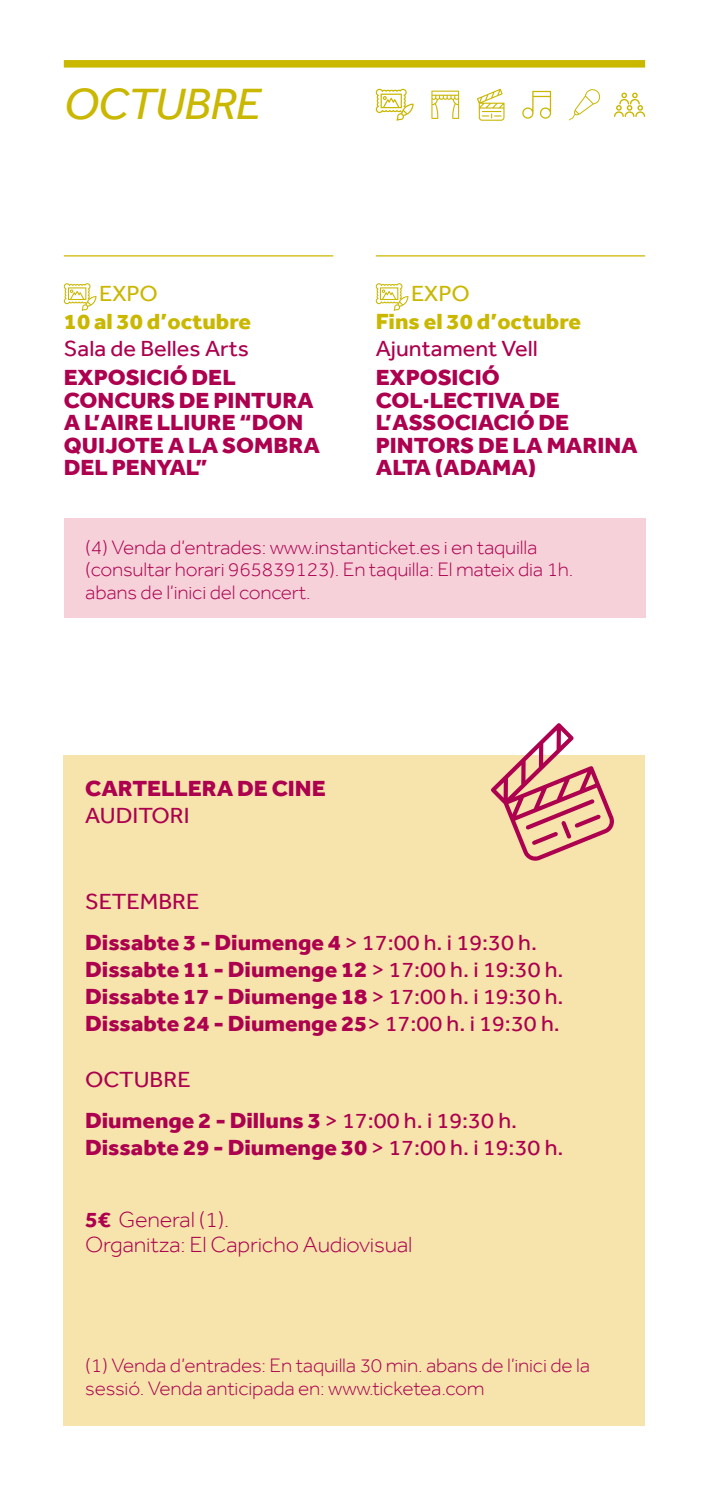
<style>
.page{position:relative;width:709px;height:1489px;background:#fff}
.page>*{position:absolute;margin:0;border:0;box-sizing:border-box;transform-origin:0 0}
.t1{font:italic 45px "Effra";letter-spacing:-.02em;color:#cab700;scale:1.05 1}
.t2{font:800 22.5px/22.5px "Effra";color:#ad004f;scale:1.05 1}
.t3{font:22.5px "Effra";color:#ad004f;scale:1.05 1}
.t4{font:300 22.5px "Effra";letter-spacing:-.01em;color:#ad004f;scale:1.05 1}
.t5{font:800 22.5px "Effra";color:#cab700;scale:1.05 1}
.t6{font:22.5px "Effra";letter-spacing:-.01em;color:#cab700;scale:1.05 1}
.t7{font:300 20px/22.5px "Effra";letter-spacing:-.01em;color:#ad004f;scale:1.05 1}
.s1{font-weight:400}
.s2{font-weight:700}
</style>
<div class="page">
<svg style="left:376px;top:89px;width:37px;height:32px"></svg>
<svg style="left:431px;top:91px;width:28px;height:28px"></svg>
<svg style="left:477px;top:89px;width:27px;height:32px"></svg>
<svg style="left:522px;top:91px;width:29px;height:28px"></svg>
<svg style="left:569px;top:89px;width:32px;height:31px"></svg>
<svg style="left:614px;top:93px;width:31px;height:24px"></svg>
<div style="left:64px;top:60px;width:581px;height:8px;background:#cab700"></div>
<div style="left:64px;top:755px;width:581px;height:669px;background:#f6e4ac"></div>
<svg style="left:491px;top:723px;width:123px;height:138px"></svg>
<svg style="left:64px;top:283px;width:32px;height:28px"></svg>
<hr style="left:64px;top:255px;width:269px;height:1px;background:#cbb700">
<svg style="left:376px;top:283px;width:32px;height:28px"></svg>
<hr style="left:376px;top:255px;width:269px;height:1px;background:#cbb700">
<div style="left:64px;top:518px;width:581px;height:100px;background:#f6d1d9"></div>
<p class="t1" style="left:64px;top:77px;width:189px">OCTUBRE</p>
<p class="t6" style="left:99px;top:281px;width:57px">EXPO</p>
<p class="t5" style="left:64px;top:307px;width:180px">10 al 30 d’octubre</p>
<p class="t3" style="left:64px;top:335px;width:178px">Sala de Belles Arts</p>
<p class="t2" style="left:64px;top:366px;width:245px">EXPOSICIÓ DEL<br>CONCURS DE PINTURA<br>A L’AIRE LLIURE “DON<br>QUIJOTE A LA SOMBRA<br>DEL PENYAL”</p>
<p class="t6" style="left:411px;top:281px;width:57px">EXPO</p>
<p class="t5" style="left:376px;top:307px;width:197px">Fins el 30 d’octubre</p>
<p class="t3" style="left:376px;top:335px;width:156px">Ajuntament Vell</p>
<p class="t2" style="left:376px;top:366px;width:251px">EXPOSICIÓ<br>COL·LECTIVA DE<br>L’ASSOCIACIÓ DE<br>PINTORS DE LA MARINA<br>ALTA (ADAMA)</p>
<p class="t7" style="left:85px;top:535px;width:466px">(4) Venda d’entrades: www.instanticket.es i en taquilla (consultar horari 965839123). En taquilla: El mateix dia 1h. abans de l’inici del concert.</p>
<p class="t2" style="left:85px;top:776px;width:231px">CARTELLERA DE CINE</p>
<p class="t3" style="left:85px;top:802px;width:101px">AUDITORI</p>
<p class="t3" style="left:85px;top:888px;width:110px">SETEMBRE</p>
<p class="t2" style="left:85px;top:930px;width:432px">Dissabte 3 - Diumenge 4 <span class="s1">&gt; 17:00 h. i 19:30 h.</span></p>
<p class="t2" style="left:85px;top:957px;width:457px">Dissabte 11 - Diumenge 12 <span class="s1">&gt; 17:00 h. i 19:30 h.</span></p>
<p class="t2" style="left:85px;top:984px;width:457px">Dissabte 17 - Diumenge 18 <span class="s1">&gt; 17:00 h. i 19:30 h.</span></p>
<p class="t2" style="left:85px;top:1011px;width:453px">Dissabte 24 - Diumenge 25<span class="s1">&gt; 17:00 h. i 19:30 h.</span></p>
<p class="t3" style="left:85px;top:1065px;width:102px">OCTUBRE</p>
<p class="t2" style="left:85px;top:1108px;width:413px">Diumenge 2 - Dilluns 3 <span class="s1">&gt; 17:00 h. i 19:30 h.</span></p>
<p class="t2" style="left:85px;top:1135px;width:457px">Dissabte 29 - Diumenge 30 <span class="s1">&gt; 17:00 h. i 19:30 h.</span></p>
<p class="t4" style="left:85px;top:1206px;width:139px"><span class="s2">5€</span> General (1).</p>
<p class="t4" style="left:85px;top:1231px;width:313px">Organitza: El Capricho Audiovisual</p>
<p class="t7" style="left:85px;top:1353px;width:482px">(1) Venda d’entrades: En taquilla 30 min. abans de l’inici de la sessió. Venda anticipada en: www.ticketea.com</p>
</div>
